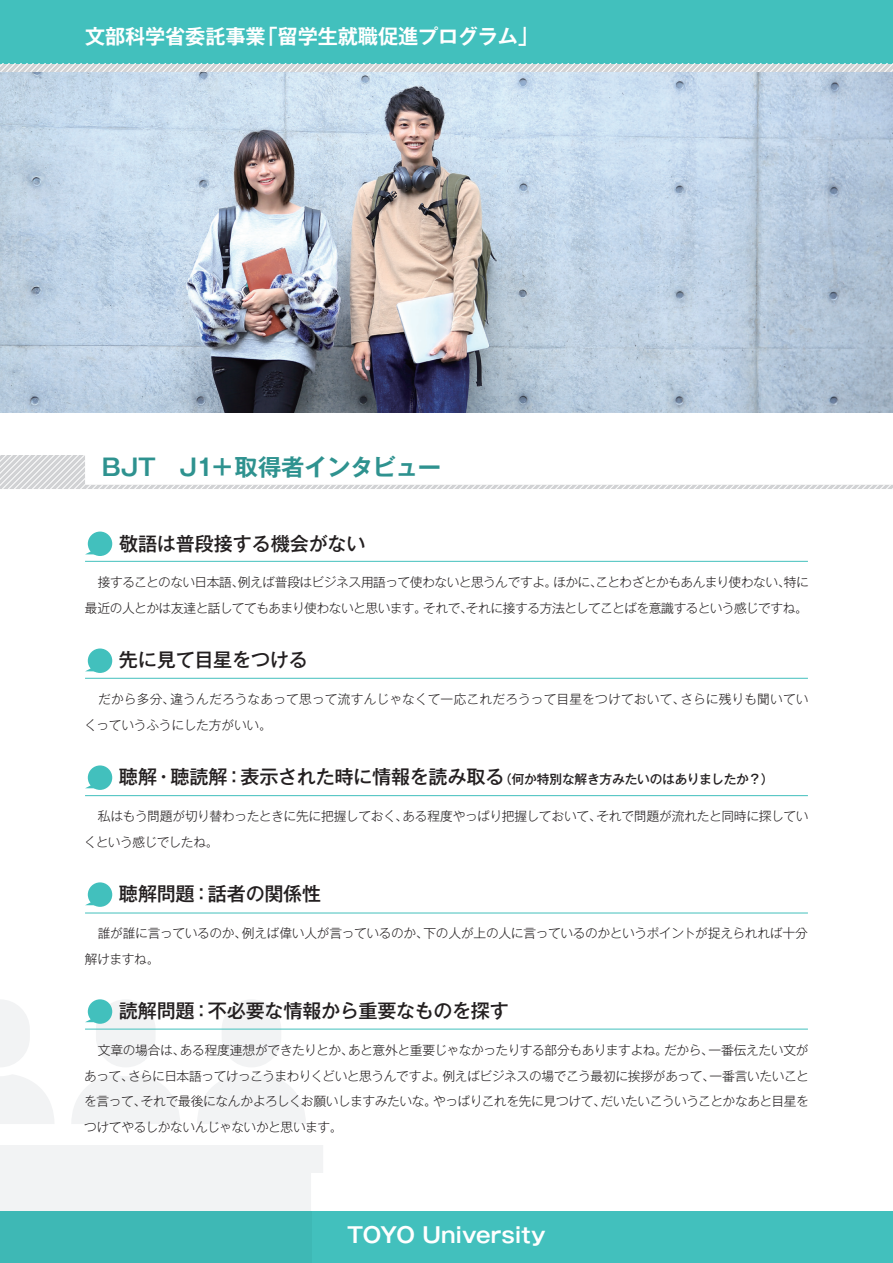
<style>
.page{position:relative;width:893px;height:1263px;background:#fff}
.page>*{position:absolute;margin:0;border:0;box-sizing:border-box;transform-origin:0 0}
.t1{font:700 23.4px "Gothic MB101 Pro De";letter-spacing:-.02em;color:#2e928f}
.t2{font:700 21.3px "Gothic MB101 Pro De";letter-spacing:-.01em;color:#fff}
.t3{font:700 20.25px "Gothic MB101 Pro De";letter-spacing:-.005em;color:#fff}
.t4{font:500 19.2px "Gothic MB101 Pro";letter-spacing:-.015em;color:#231f20}
.t5{font:300 12.75px/25.5px "Gothic MB101 Pro";letter-spacing:-.03em;color:#231f20}
.t6{font:300 12.75px "Gothic MB101 Pro";letter-spacing:.01em;color:#231f20}
.t7{font:500 12.75px "Gothic MB101 Pro";letter-spacing:-.02em;color:#231f20}
.t8{font:300 12.75px "Gothic MB101 Pro";letter-spacing:.005em;color:#231f20}
</style>
<div class="page">
<div style="left:0;top:0;width:893px;height:64px;background:#42c0bd"></div>
<div style="left:311px;top:1212px;width:582px;height:51px;background:#42c0bd"></div>
<svg style="left:0;top:64px;width:893px;height:8px"></svg>
<svg style="left:0;top:455px;width:893px;height:34px"></svg>
<img style="left:0;top:72px;width:893px;height:340px">
<svg style="left:0;top:1075px;width:54px;height:49px"></svg>
<svg style="left:0;top:1000px;width:30px;height:67px"></svg>
<svg style="left:72px;top:1075px;width:108px;height:49px"></svg>
<div style="left:96px;top:999px;width:60px;height:68px;background:#f2f3f4;border-radius:30px"></div>
<svg style="left:197px;top:1075px;width:109px;height:49px"></svg>
<div style="left:222px;top:999px;width:59px;height:68px;background:#f2f3f4;border-radius:30px"></div>
<div style="left:0;top:1145px;width:323px;height:67px;background:#f2f3f4"></div>
<div style="left:0;top:1212px;width:311px;height:51px;background:#3eb8b5"></div>
<div style="left:88px;top:531px;width:24px;height:25px;background:#42c0bd;border-radius:50%"></div>
<svg style="left:86px;top:549px;width:7px;height:5px"></svg>
<hr style="left:85px;top:561px;width:723px;height:1px;background:#42c0bd">
<div style="left:88px;top:648px;width:24px;height:25px;background:#42c0bd;border-radius:50%"></div>
<svg style="left:86px;top:666px;width:7px;height:5px"></svg>
<hr style="left:85px;top:678px;width:723px;height:1px;background:#42c0bd">
<div style="left:88px;top:765px;width:24px;height:25px;background:#42c0bd;border-radius:50%"></div>
<svg style="left:86px;top:783px;width:7px;height:5px"></svg>
<hr style="left:85px;top:795px;width:723px;height:1px;background:#42c0bd">
<div style="left:88px;top:882px;width:24px;height:25px;background:#42c0bd;border-radius:50%"></div>
<svg style="left:85px;top:900px;width:8px;height:5px"></svg>
<hr style="left:85px;top:912px;width:723px;height:1px;background:#42c0bd">
<div style="left:88px;top:999px;width:24px;height:25px;background:#42c0bd;border-radius:50%"></div>
<svg style="left:85px;top:1017px;width:8px;height:5px"></svg>
<hr style="left:85px;top:1029px;width:723px;height:1px;background:#42c0bd">
<h3 class="t3" style="left:258px;top:20px;width:282px">「留学生就職促進プログラム「</h3>
<h3 class="t3" style="left:85px;top:20px;width:182px">文部科学省委託事業</h3>
<h1 class="t1" style="left:102px;top:447px;width:341px">BJT　J1+取得者インタビュー</h1>
<h3 class="t4" style="left:119px;top:527px;width:248px">敬語は普段接する機会がない</h3>
<p class="t5" style="left:238px;top:568px;width:321px">例えば普段はビジネス用語って使わないと思うんですよ。</p>
<p class="t5" style="left:553px;top:568px;width:257px">ほかにことわざとかもあんまり使わない特に</p>
<p class="t5" style="left:778px;top:568px;width:14px">、</p>
<p class="t5" style="left:85px;top:568px;width:161px">　接することのない日本語、</p>
<p class="t5" style="left:590px;top:568px;width:14px">、</p>
<p class="t5" style="left:423px;top:593px;width:386px">それでそれに接する方法としてことばを意識するという感じですね。</p>
<p class="t5" style="left:460px;top:593px;width:14px">、</p>
<p class="t5" style="left:85px;top:593px;width:344px">最近の人とかは友達と話しててもあまり使わないと思います。</p>
<h3 class="t4" style="left:119px;top:644px;width:190px">先に見て目星をつける</h3>
<p class="t5" style="left:84px;top:685px;width:189px">　だから多分、<br>くっていうふうにした方がいい。</p>
<p class="t8" style="left:680px;top:689px;width:130px">さらに残りも聞いてい</p>
<p class="t6" style="left:170px;top:689px;width:516px">違うんだろうなあって思って流すんじゃなくて一応これだろうって目星をつけておいて、</p>
<h3 class="t4" style="left:119px;top:761px;width:40px">聴解</h3>
<h3 class="t4" style="left:170px;top:761px;width:59px">聴読解</h3>
<h3 class="t4" style="left:241px;top:761px;width:265px">表示された時に情報を読み取る</h3>
<h3 class="t4" style="left:224px;top:761px;width:21px">：</h3>
<p class="t7" style="left:499px;top:769px;width:276px">（何か特別な解き方みたいのはありましたか?(</p>
<h3 class="t4" style="left:154px;top:761px;width:21px">・</h3>
<p class="t5" style="left:84px;top:802px;width:325px">　私はもう問題が切り替わったときに先に把握しておく、くという感じでしたね。</p>
<p class="t5" style="left:596px;top:802px;width:214px">それで問題が流れたと同時に探してい</p>
<p class="t5" style="left:402px;top:802px;width:201px">ある程度やっぱり把握しておいて、</p>
<h3 class="t4" style="left:119px;top:878px;width:77px">聴解問題</h3>
<h3 class="t4" style="left:208px;top:878px;width:115px">話者の関係性</h3>
<h3 class="t4" style="left:192px;top:878px;width:21px">：</h3>
<p class="t5" style="left:85px;top:919px;width:164px">　誰が誰に言っているのか、解けますね。</p>
<p class="t5" style="left:242px;top:919px;width:188px">例えば偉い人が言っているのか、</p>
<p class="t5" style="left:423px;top:919px;width:386px">下の人が上の人に言っているのかというポイントが捉えられれば十分</p>
<h3 class="t4" style="left:208px;top:995px;width:303px">不必要な情報から重要なものを探す</h3>
<h3 class="t4" style="left:119px;top:995px;width:77px">読解問題</h3>
<h3 class="t4" style="left:192px;top:995px;width:21px">：</h3>
<p class="t5" style="left:180px;top:1036px;width:175px">ある程度連想ができたりとか、</p>
<p class="t5" style="left:708px;top:1036px;width:102px">一番伝えたい文が</p>
<p class="t5" style="left:348px;top:1036px;width:321px">あと意外と重要じゃなかったりする部分もありますよね。</p>
<p class="t5" style="left:85px;top:1036px;width:102px">　文章の場合は、</p>
<p class="t5" style="left:664px;top:1036px;width:51px">だから、</p>
<p class="t5" style="left:442px;top:1061px;width:274px">例えばビジネスの場でこう最初に挨拶があって、</p>
<p class="t5" style="left:128px;top:1061px;width:319px">さらに日本語ってけっこうまわりくどいと思うんですよ。</p>
<p class="t5" style="left:84px;top:1061px;width:51px">あって、</p>
<p class="t5" style="left:709px;top:1061px;width:101px">一番言いたいこと</p>
<p class="t5" style="left:141px;top:1087px;width:298px">それで最後になんかよろしくお願いしますみたいな。</p>
<p class="t5" style="left:600px;top:1087px;width:210px">だいたいこういうことかなあと目星を</p>
<p class="t5" style="left:84px;top:1087px;width:260px">を言って、<br>つけてやるしかないんじゃないかと思います。</p>
<p class="t5" style="left:433px;top:1087px;width:174px">やっぱりこれを先に見つけて、</p>
<h2 class="t2" style="left:347px;top:1217px;width:200px">TOYO University</h2>
</div>
